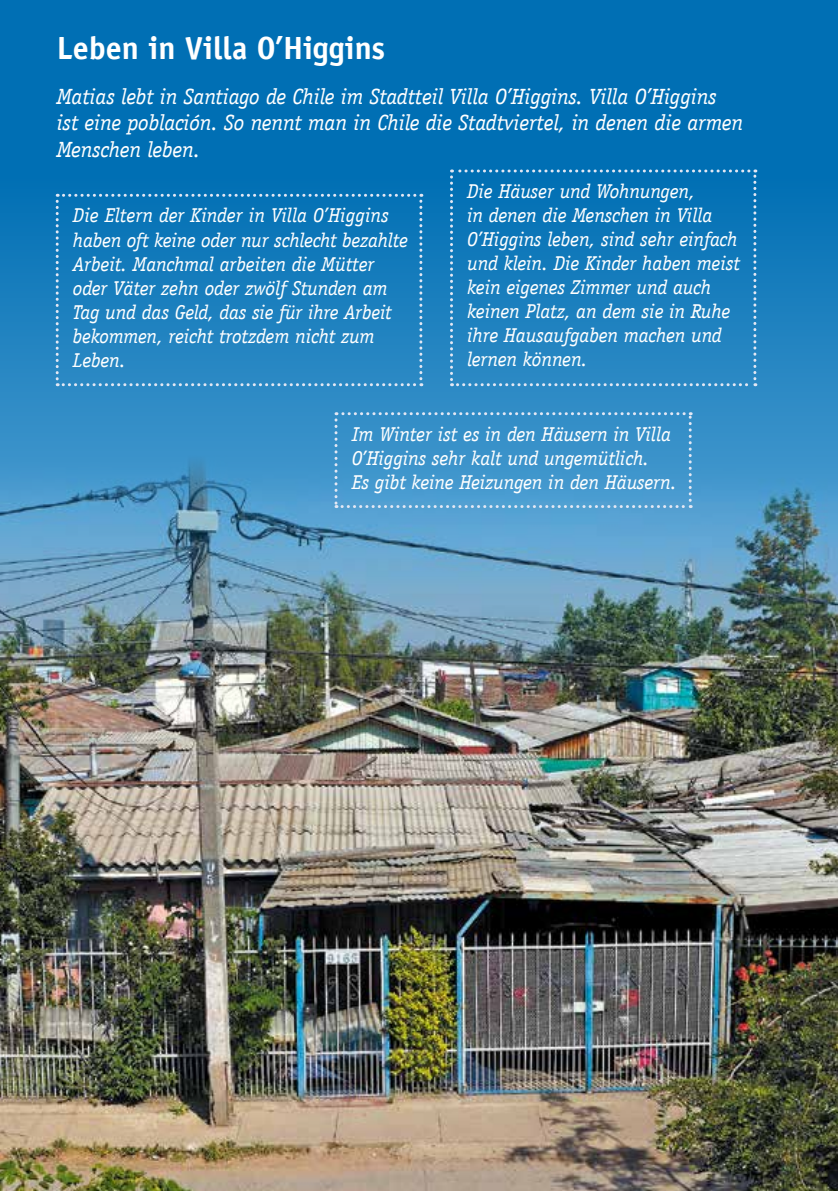
<style>
.page{position:relative;width:838px;height:1191px;background:#fff}
.page>*{position:absolute;margin:0;border:0;box-sizing:border-box;transform-origin:0 0}
.t1{font:700 32px "Officina Sans LT";color:#fff}
.t2{font:italic 22px/26px "Officina Serif LT";letter-spacing:-.005em;color:#fff}
.t3{font:italic 20px/24px "Officina Serif LT";letter-spacing:-.005em;color:#fff}
</style>
<div class="page">
<img style="left:0;top:670px;width:838px;height:521px">
<img style="left:0;top:0;width:838px;height:670px">
<svg style="left:334px;top:412px;width:358px;height:96px"></svg>
<svg style="left:450px;top:169px;width:306px;height:217px"></svg>
<svg style="left:56px;top:194px;width:366px;height:192px"></svg>
<h1 class="t1" style="left:57px;top:28px;width:330px">Leben in Villa O’Higgins</h1>
<p class="t2" style="left:57px;top:84px;width:688px">Matias lebt in Santiago de Chile im Stadtteil Villa O’Higgins. Villa O’Higgins ist eine población. So nennt man in Chile die Stadtviertel, in denen die armen<br>Menschen leben.</p>
<p class="t3" style="left:73px;top:204px;width:337px">Die Eltern der Kinder in Villa O’Higgins haben oft keine oder nur schlecht bezahlte Arbeit. Manchmal arbeiten die Mütter oder Väter zehn oder zwölf Stunden am Tag und das Geld, das sie für ihre Arbeit bekommen, reicht trotzdem nicht zum Leben.</p>
<p class="t3" style="left:467px;top:179px;width:274px">Die Häuser und Wohnungen,<br>in denen die Menschen in Villa<br>O’Higgins leben, sind sehr einfach und klein. Die Kinder haben meist kein eigenes Zimmer und auch keinen Platz, an dem sie in Ruhe ihre Hausaufgaben machen und lernen können.</p>
<p class="t3" style="left:352px;top:422px;width:326px">Im Winter ist es in den Häusern in Villa<br>O’Higgins sehr kalt und ungemütlich.<br>Es gibt keine Heizungen in den Häusern.</p>
</div>
